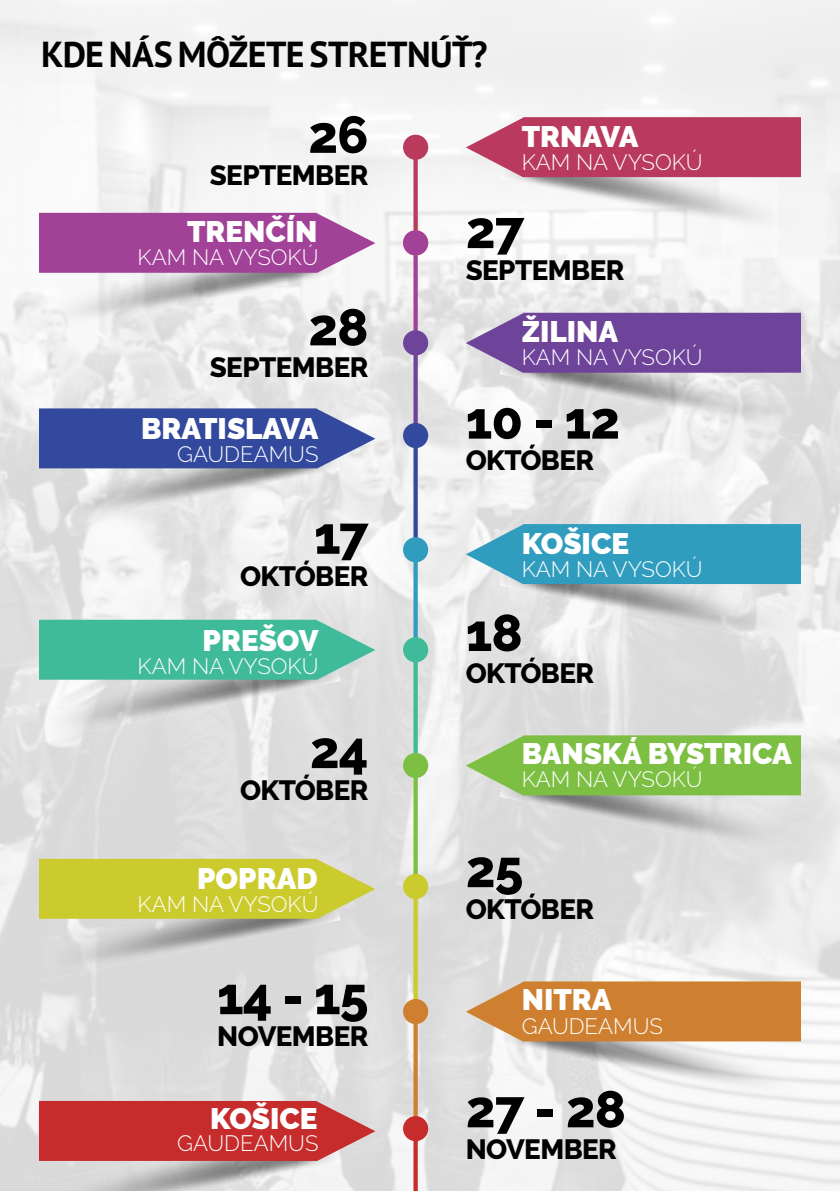
<style>
.page{position:relative;width:840px;height:1191px;background:#fff}
.page>*{position:absolute;margin:0;border:0;box-sizing:border-box;transform-origin:0 0}
.t1{font:800 51.6px "Raleway";letter-spacing:-.02em;color:#000}
.Heading_1{font:700 36px "PT Sans";letter-spacing:-.02em;color:#000101}
.t2{font:900 29.6px "Raleway";color:#fff}
.t3{font:800 27.8px "Raleway";letter-spacing:-.02em;color:#000}
.t4{font:300 22.2px "Raleway";color:#fff}
</style>
<div class="page">
<img style="left:0;top:0;width:839px;height:1191px">
<svg style="left:413px;top:160px;width:4px;height:714px;background:#778594"></svg>
<svg style="left:465px;top:117px;width:334px;height:123px"></svg>
<svg style="left:465px;top:313px;width:334px;height:123px;background:#ac99bf"></svg>
<svg style="left:465px;top:524px;width:334px;height:123px;background:#90c0cf"></svg>
<svg style="left:465px;top:735px;width:334px;height:123px;background:#adca93"></svg>
<svg style="left:40px;top:213px;width:335px;height:123px"></svg>
<svg style="left:40px;top:408px;width:335px;height:124px;background:#939cc2"></svg>
<svg style="left:40px;top:620px;width:335px;height:123px;background:#94cbbc"></svg>
<svg style="left:40px;top:859px;width:335px;height:123px;background:#cfcf88"></svg>
<div style="left:403px;top:135px;width:25px;height:25px;background:#b93a5d;border-radius:50%"></div>
<div style="left:403px;top:230px;width:25px;height:25px;background:#a24198;border-radius:50%"></div>
<div style="left:403px;top:330px;width:25px;height:25px;background:#6e439a;border-radius:50%"></div>
<div style="left:403px;top:423px;width:25px;height:25px;background:#33499e;border-radius:50%"></div>
<div style="left:403px;top:537px;width:25px;height:25px;background:#319dbe;border-radius:50%"></div>
<div style="left:403px;top:637px;width:25px;height:25px;background:#40bb99;border-radius:50%"></div>
<div style="left:403px;top:753px;width:25px;height:25px;background:#7cbf42;border-radius:50%"></div>
<div style="left:403px;top:874px;width:25px;height:25px;background:#cccb2d;border-radius:50%"></div>
<svg style="left:413px;top:898px;width:4px;height:293px"></svg>
<svg style="left:465px;top:981px;width:334px;height:123px"></svg>
<svg style="left:40px;top:1101px;width:335px;height:90px;background:#c96c6b"></svg>
<div style="left:403px;top:999px;width:25px;height:25px;background:#ce8030;border-radius:50%"></div>
<div style="left:403px;top:1116px;width:25px;height:25px;background:#c52c2b;border-radius:50%"></div>
<p class="Heading_1" style="left:41px;top:30px;width:447px">KDE NÁS MÔŽETE STRETNÚŤ?</p>
<p class="t1" style="left:308px;top:105px;width:62px">26</p>
<p class="t3" style="left:210px;top:159px;width:160px">SEPTEMBER</p>
<p class="t2" style="left:521px;top:119px;width:118px">TRNAVA</p>
<p class="t4" style="left:521px;top:149px;width:182px">KAM NA VYSOKÚ</p>
<p class="t2" style="left:187px;top:215px;width:132px">TRENČÍN</p>
<p class="t4" style="left:137px;top:245px;width:182px">KAM NA VYSOKÚ</p>
<p class="t1" style="left:308px;top:298px;width:62px">28</p>
<p class="t3" style="left:210px;top:351px;width:160px">SEPTEMBER</p>
<p class="t2" style="left:141px;top:411px;width:179px">BRATISLAVA</p>
<p class="t4" style="left:177px;top:441px;width:143px">GAUDEAMUS</p>
<p class="t1" style="left:314px;top:506px;width:56px">17</p>
<p class="t3" style="left:240px;top:560px;width:130px">OKTÓBER</p>
<p class="t2" style="left:202px;top:623px;width:117px">PREŠOV</p>
<p class="t4" style="left:137px;top:653px;width:182px">KAM NA VYSOKÚ</p>
<p class="t1" style="left:309px;top:720px;width:60px">24</p>
<p class="t3" style="left:240px;top:774px;width:130px">OKTÓBER</p>
<p class="t2" style="left:197px;top:861px;width:122px">POPRAD</p>
<p class="t4" style="left:137px;top:891px;width:182px">KAM NA VYSOKÚ</p>
<p class="t1" style="left:217px;top:966px;width:153px">14 - 15</p>
<p class="t3" style="left:217px;top:1020px;width:153px">NOVEMBER</p>
<p class="t2" style="left:210px;top:1101px;width:109px">KOŠICE</p>
<p class="t4" style="left:177px;top:1129px;width:143px">GAUDEAMUS</p>
<p class="t1" style="left:465px;top:201px;width:60px">27</p>
<p class="t3" style="left:465px;top:254px;width:160px">SEPTEMBER</p>
<p class="t2" style="left:521px;top:314px;width:98px">ŽILINA</p>
<p class="t4" style="left:521px;top:344px;width:182px">KAM NA VYSOKÚ</p>
<p class="t1" style="left:465px;top:391px;width:156px">10 - 12</p>
<p class="t3" style="left:465px;top:445px;width:130px">OKTÓBER</p>
<p class="t2" style="left:521px;top:526px;width:109px">KOŠICE</p>
<p class="t4" style="left:521px;top:556px;width:182px">KAM NA VYSOKÚ</p>
<p class="t1" style="left:465px;top:603px;width:58px">18</p>
<p class="t3" style="left:465px;top:657px;width:130px">OKTÓBER</p>
<p class="t2" style="left:521px;top:736px;width:271px">BANSKÁ BYSTRICA</p>
<p class="t4" style="left:521px;top:766px;width:182px">KAM NA VYSOKÚ</p>
<p class="t1" style="left:465px;top:839px;width:59px">25</p>
<p class="t3" style="left:465px;top:893px;width:130px">OKTÓBER</p>
<p class="t2" style="left:521px;top:982px;width:91px">NITRA</p>
<p class="t4" style="left:521px;top:1012px;width:143px">GAUDEAMUS</p>
<p class="t1" style="left:465px;top:1079px;width:162px">27 - 28</p>
<p class="t3" style="left:465px;top:1133px;width:153px">NOVEMBER</p>
</div>
